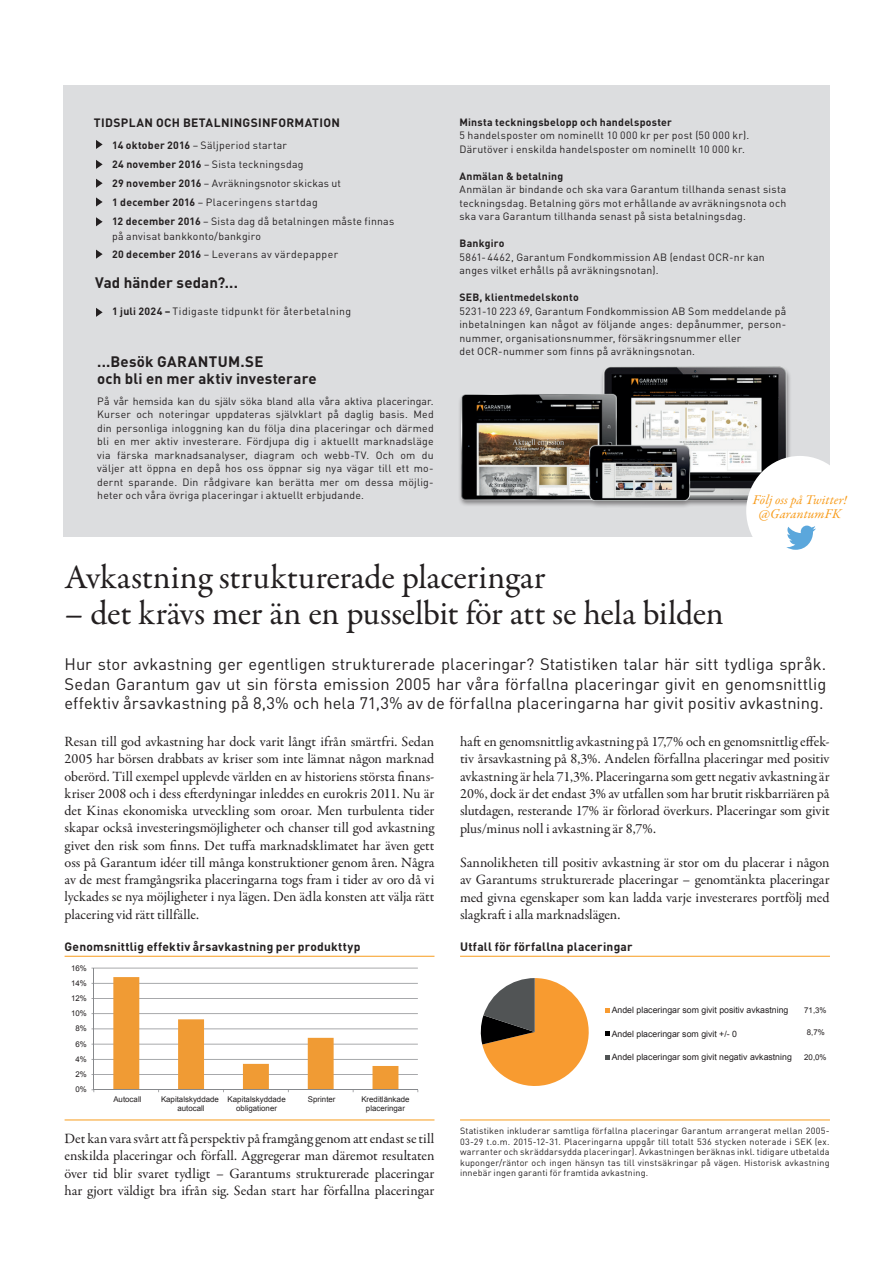
<style>
.page{position:relative;width:893px;height:1263px;background:#fff}
.page>*{position:absolute;margin:0;border:0;box-sizing:border-box;transform-origin:0 0}
.t1{font:34.5px "Garamond Premr Pro";letter-spacing:-.01em;color:#231f20}
.t2{font:16.5px/19.5px "DINOT";color:#231f20;text-align:justify}
.t3{font:700 15px/16.5px "DINOT";letter-spacing:.01em;color:#231f20}
.t4{font:14.25px/17.2px "Garamond Premr Pro";color:#231f20;text-align:justify}
.t5{font:italic 13.5px/13.5px "Garamond Premr Pro";letter-spacing:.005em;color:#f89c1c;text-align:center}
.t6{font:700 12px "DINOT";letter-spacing:.02em;color:#231f20}
.t7{font:10.5px/13.5px "DINOT";letter-spacing:.025em;color:#231f20}
.t8{font:700 10.5px "DINOT";letter-spacing:.025em;color:#231f20}
.t9{font:9px/10.5px "DINOT";letter-spacing:.015em;color:#231f20;text-align:justify}
.t10{font:8.7px "Arial";color:#231f20}
.t11{font:7.95px/9.4px "Arial";color:#231f20;text-align:center}
.t12{font:6px "Arial";letter-spacing:-.005em;color:#231f20}
.s1{font-weight:700}
</style>
<div class="page">
<div style="left:63px;top:85px;width:767px;height:452px;background:#dcdddf"></div>
<svg style="left:96px;top:140px;width:7px;height:9px"></svg>
<svg style="left:96px;top:160px;width:7px;height:9px"></svg>
<svg style="left:96px;top:179px;width:7px;height:9px"></svg>
<svg style="left:96px;top:197px;width:7px;height:10px"></svg>
<svg style="left:96px;top:217px;width:7px;height:9px"></svg>
<svg style="left:96px;top:250px;width:7px;height:9px"></svg>
<svg style="left:96px;top:308px;width:7px;height:9px"></svg>
<div style="left:458px;top:366px;width:359px;height:143px;background:#231f20;opacity:.5"></div>
<img style="left:462px;top:367px;width:351px;height:133px">
<div style="left:746px;top:456px;width:107px;height:110px;background:#fff;border-radius:50%"></div>
<svg style="left:786px;top:526px;width:30px;height:24px"></svg>
<hr style="left:94px;top:1074px;width:324px;height:1px;background:#87898c">
<hr style="left:94px;top:1059px;width:324px;height:1px;background:#87898c">
<hr style="left:94px;top:1044px;width:324px;height:1px;background:#87898c">
<hr style="left:94px;top:1028px;width:324px;height:1px;background:#87898c">
<hr style="left:94px;top:1013px;width:324px;height:1px;background:#87898c">
<hr style="left:94px;top:998px;width:324px;height:1px;background:#87898c">
<hr style="left:94px;top:983px;width:324px;height:1px;background:#87898c">
<hr style="left:94px;top:968px;width:324px;height:1px;background:#87898c">
<hr style="left:93px;top:968px;width:1px;height:122px;background:#87898c">
<hr style="left:94px;top:1089px;width:324px;height:1px;background:#87898c">
<svg style="left:113px;top:977px;width:285px;height:115px"></svg>
<hr style="left:65px;top:956px;width:369px;height:1px;background:#f89c1c">
<hr style="left:65px;top:1119px;width:369px;height:1px;background:#f89c1c">
<svg style="left:605px;top:1008px;width:5px;height:4px"></svg>
<svg style="left:605px;top:1031px;width:5px;height:5px"></svg>
<svg style="left:605px;top:1055px;width:5px;height:4px"></svg>
<hr style="left:460px;top:956px;width:370px;height:1px;background:#f89c1c">
<hr style="left:460px;top:1119px;width:370px;height:1px;background:#f89c1c">
<svg style="left:480px;top:978px;width:109px;height:108px"></svg>
<p class="t6" style="left:94px;top:115px;width:248px">TIDSPLAN OCH BETALNINGSINFORMATION</p>
<p class="t7" style="left:112px;top:135px;width:284px;line-height:19.2px"><span class="s1">14 oktober 2016</span> – Säljperiod startar<br><span class="s1">24 november 2016</span> – Sista teckningsdag<br><span class="s1">29 november 2016</span> – Avräkningsnotor skickas ut<br><span class="s1">1 december 2016</span> – Placeringens startdag<br><span class="s1">12 december 2016</span> – Sista dag då betalningen måste finnas</p>
<p class="t7" style="left:112px;top:227px;width:228px;line-height:18px">på anvisat bankkonto/bankgiro<br><span class="s1">20 december 2016</span> – Leverans av värdepapper</p>
<p class="t3" style="left:95px;top:274px;width:144px">Vad händer sedan?...</p>
<p class="t7" style="left:112px;top:305px;width:241px"><span class="s1">1 juli 2024 –</span> Tidigaste tidpunkt för återbetalning</p>
<p class="t3" style="left:97px;top:353px;width:221px">...Besök GARANTUM.SE<br>och bli en mer aktiv investerare</p>
<p class="t7" style="left:97px;top:394px;width:338px;text-align:justify">På vår hemsida kan du själv söka bland alla våra aktiva placeringar.<br>Kurser och noteringar uppdateras självklart på daglig basis. Med din personliga inloggning kan du följa dina placeringar och därmed bli en mer aktiv investerare. Fördjupa dig i aktuellt marknadsläge via färska marknadsanalyser, diagram och webb-TV. Och om du väljer att öppna en depå hos oss öppnar sig nya vägar till ett mo&shy;dernt sparande. Din rådgivare kan berätta mer om dessa möjlig&shy;heter och våra övriga placeringar i aktuellt erbjudande.</p>
<p class="t8" style="left:459px;top:115px;width:214px">Minsta teckningsbelopp och handelsposter</p>
<p class="t7" style="left:459px;top:128px;width:291px">5 handelsposter om nominellt 10 000 kr per post (50 000 kr).<br>Därutöver i enskilda handelsposter om nominellt 10 000 kr.</p>
<p class="t8" style="left:459px;top:169px;width:105px">Anmälan &amp; betalning</p>
<p class="t7" style="left:459px;top:182px;width:328px;text-align:justify">Anmälan är bindande och ska vara Garantum tillhanda senast sista teckningsdag. Betalning görs mot erhållande av avräkningsnota och ska vara Garantum tillhanda senast på sista betalningsdag.</p>
<p class="t8" style="left:459px;top:237px;width:47px">Bankgiro</p>
<p class="t7" style="left:459px;top:250px;width:307px">5861-4462, Garantum Fondkommission AB (endast OCR-nr kan anges vilket erhålls på avräkningsnotan).</p>
<p class="t8" style="left:459px;top:291px;width:121px">SEB, klientmedelskonto</p>
<p class="t7" style="left:459px;top:304px;width:328px">5231-10 223 69, Garantum Fondkommission AB Som meddelande på inbetalningen kan något av följande anges: depånummer, person&shy;nummer, organisationsnummer, försäkringsnummer eller<br>det OCR-nummer som finns på avräkningsnotan.</p>
<p class="t5" style="left:753px;top:494px;width:96px">Följ oss på Twitter! @GarantumFK</p>
<h1 class="t1" style="left:65px;top:556px;width:482px">Avkastning strukturerade placeringar</h1>
<h1 class="t1" style="left:65px;top:592px;width:661px">– det krävs mer än en pusselbit för att se hela bilden</h1>
<p class="t2" style="left:65px;top:654px;width:763px">Hur stor avkastning ger egentligen strukturerade placeringar? Statistiken talar här sitt tydliga språk.<br>Sedan Garantum gav ut sin första emission 2005 har våra förfallna placeringar givit en genomsnittlig effektiv årsavkastning på 8,3% och hela 71,3% av de förfallna placeringarna har givit positiv avkastning.</p>
<p class="t4" style="left:65px;top:733px;width:371px">Resan till god avkastning har dock varit långt ifrån smärtfri. Sedan 2005 har börsen drabbats av kriser som inte lämnat någon marknad oberörd. Till exempel upplevde världen en av historiens största finans&shy;kriser 2008 och i dess efterdyningar inleddes en eurokris 2011. Nu är det Kinas ekonomiska utveckling som oroar. Men turbulenta tider skapar också investeringsmöjligheter och chanser till god avkastning givet den risk som finns. Det tuffa marknadsklimatet har även gett oss på Garantum idéer till många konstruktioner genom åren. Några av de mest framgångsrika placeringarna togs fram i tider av oro då vi lyckades se nya möjligheter i nya lägen. Den ädla konsten att välja rätt placering vid rätt tillfälle.</p>
<p class="t4" style="left:460px;top:733px;width:371px">haft en genomsnittlig avkastning på 17,7% och en genomsnittlig effek&shy;tiv årsavkastning på 8,3%. Andelen förfallna placeringar med positiv avkastning är hela 71,3%. Placeringarna som gett negativ avkastning är 20%, dock är det endast 3% av utfallen som har brutit riskbarriären på slutdagen, resterande 17% är förlorad överkurs. Placeringar som givit plus/minus noll i avkastning är 8,7%.</p>
<p class="t4" style="left:460px;top:854px;width:371px">Sannolikheten till positiv avkastning är stor om du placerar i någon av Garantums strukturerade placeringar – genomtänkta placeringar med givna egenskaper som kan ladda varje investerares portfölj med slagkraft i alla marknadslägen.</p>
<p class="t6" style="left:65px;top:939px;width:298px">Genomsnittlig effektiv årsavkastning per produkttyp</p>
<p class="t11" style="left:71px;top:963px;width:17px">16%</p>
<p class="t11" style="left:71px;top:978px;width:17px">14%</p>
<p class="t11" style="left:71px;top:993px;width:17px">12%</p>
<p class="t11" style="left:71px;top:1009px;width:17px">10%</p>
<p class="t11" style="left:76px;top:1024px;width:13px">8%</p>
<p class="t11" style="left:76px;top:1039px;width:13px">6%</p>
<p class="t11" style="left:76px;top:1054px;width:13px">4%</p>
<p class="t11" style="left:76px;top:1070px;width:13px">2%</p>
<p class="t11" style="left:76px;top:1085px;width:13px">0%</p>
<p class="t11" style="left:113px;top:1094px;width:30px">Autocall</p>
<p class="t11" style="left:228px;top:1094px;width:60px">Kapitalskyddade</p>
<p class="t11" style="left:308px;top:1094px;width:29px">Sprinter</p>
<p class="t11" style="left:236px;top:1104px;width:42px">obligationer</p>
<p class="t11" style="left:161px;top:1094px;width:59px">Kapitalskyddade autocall</p>
<p class="t11" style="left:361px;top:1094px;width:50px">Kreditlänkade placeringar</p>
<p class="t4" style="left:65px;top:1130px;width:371px">Det kan vara svårt att få perspektiv på framgång genom att endast se till enskilda placeringar och förfall. Aggregerar man däremot resultaten över tid blir svaret tydligt – Garantums strukturerade placeringar har gjort väldigt bra ifrån sig. Sedan start har förfallna placeringar</p>
<p class="t6" style="left:460px;top:939px;width:174px">Utfall för förfallna placeringar</p>
<p class="t10" style="left:612px;top:1004px;width:178px">Andel placeringar som givit positiv avkastning</p>
<p class="t10" style="left:612px;top:1028px;width:127px">Andel placeringar som givit +/- 0</p>
<p class="t10" style="left:612px;top:1051px;width:182px">Andel placeringar som givit negativ avkastning</p>
<p class="t12" style="left:609px;top:1029px;width:89px">Andel placeringar som givit +/- 0</p>
<p class="t11" style="left:804px;top:1006px;width:24px">71,3%</p>
<p class="t11" style="left:804px;top:1053px;width:24px">20,0%</p>
<p class="t11" style="left:807px;top:1027px;width:20px">8,7%</p>
<p class="t9" style="left:460px;top:1125px;width:371px">Statistiken inkluderar samtliga förfallna placeringar Garantum arrangerat mellan 2005- 03-29 t.o.m. 2015-12-31. Placeringarna uppgår till totalt 536 stycken noterade i SEK (ex. warranter och skräddarsydda placeringar). Avkastningen beräknas inkl. tidigare utbetalda kuponger/räntor och ingen hänsyn tas till vinstsäkringar på vägen. Historisk avkastning innebär ingen garanti för framtida avkastning.</p>
</div>
